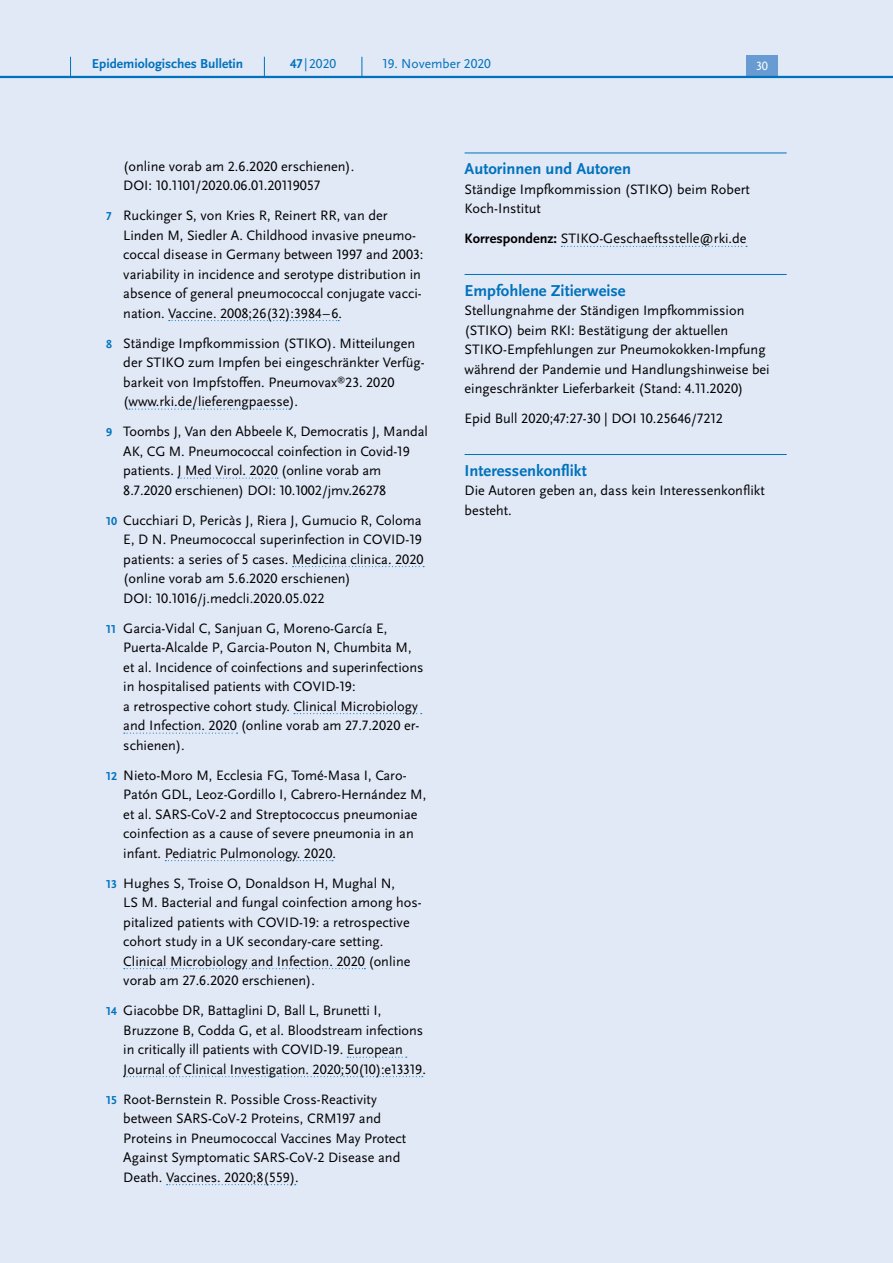
<style>
.page{position:relative;width:893px;height:1263px;background:#fff}
.page>*{position:absolute;margin:0;border:0;box-sizing:border-box;transform-origin:0 0}
.H4_-_Anhang_allerers{font:700 16.5px "Scala Sans Pro";color:#0072bc}
.P_-_Anhang{font:14.25px/19.5px "Scala Sans Pro";color:#000}
.t1{font:700 13.5px "Scala Sans Pro";color:#0072bc}
.t2{font:13.5px "Scala Sans Pro";color:#0072bc}
.t3{font:12.45px "Scala Sans Pro";color:#fff}
.s1{font-weight:700}
.s2{font-weight:700;font-size:12px;color:#0072bc}
</style>
<div class="page">
<div style="left:0;top:77px;width:893px;height:1186px;background:#e1e8f6"></div>
<svg style="left:169px;top:320px;width:170px;height:1px"></svg>
<svg style="left:129px;top:409px;width:161px;height:1px"></svg>
<svg style="left:178px;top:478px;width:100px;height:1px"></svg>
<svg style="left:293px;top:566px;width:131px;height:1px"></svg>
<svg style="left:294px;top:713px;width:128px;height:1px"></svg>
<svg style="left:124px;top:733px;width:114px;height:1px"></svg>
<svg style="left:165px;top:860px;width:168px;height:1px"></svg>
<svg style="left:124px;top:968px;width:241px;height:1px"></svg>
<svg style="left:347px;top:1057px;width:60px;height:1px"></svg>
<svg style="left:124px;top:1076px;width:299px;height:1px"></svg>
<svg style="left:167px;top:1184px;width:129px;height:1px"></svg>
<hr style="left:465px;top:153px;width:322px;height:1px;background:#0072bc">
<svg style="left:561px;top:246px;width:186px;height:1px"></svg>
<hr style="left:465px;top:274px;width:322px;height:1px;background:#0072bc">
<hr style="left:465px;top:454px;width:322px;height:1px;background:#0072bc">
<div style="left:0;top:0;width:893px;height:77px;background:#e1e8f6"></div>
<div style="left:746px;top:55px;width:32px;height:21px;background:#679bd2"></div>
<hr style="left:0;top:76px;width:893px;height:2px;background:#0072bc">
<svg style="left:70px;top:57px;width:1px;height:19px"></svg>
<svg style="left:264px;top:57px;width:1px;height:19px"></svg>
<svg style="left:362px;top:57px;width:1px;height:19px"></svg>
<p class="t1" style="left:92px;top:55px;width:153px">Epidemiologisches Bulletin</p>
<p class="t2" style="left:290px;top:55px;width:47px"><span class="s1">47</span> |2020</p>
<p class="t2" style="left:383px;top:55px;width:110px">19. November 2020</p>
<p class="t3" style="left:756px;top:59px;width:14px">30</p>
<p class="P_-_Anhang" style="left:123px;top:156px;width:232px">(online vorab am 2.6.2020 erschienen).<br>DOI: 10.1101/2020.06.01.20119057</p>
<p class="P_-_Anhang" style="left:123px;top:206px;width:302px;text-indent:-17px"><span class="s2">7</span> Ruckinger S, von Kries R, Reinert RR, van der Linden M, Siedler A. Childhood invasive pneumo&shy;coccal disease in Germany between 1997 and 2003: variability in incidence and serotype distribution in absence of general pneumococcal conjugate vacci&shy;nation. Vaccine. 2008;26(32):3984–6.</p>
<p class="P_-_Anhang" style="left:123px;top:333px;width:303px;text-indent:-17px"><span class="s2">8</span> Ständige Impfkommission (STIKO). Mitteilungen der STIKO zum Impfen bei eingeschränkter Verfüg&shy;barkeit von Impfstoffen. Pneumovax<sup>®</sup>23. 2020 (www.rki.de/lieferengpaesse).</p>
<p class="P_-_Anhang" style="left:123px;top:422px;width:306px;text-indent:-17px"><span class="s2">9</span> Toombs J, Van den Abbeele K, Democratis J, Mandal AK, CG M. Pneumococcal coinfection in Covid-19 patients. J Med Virol. 2020 (online vorab am 8.7.2020 erschienen) DOI: 10.1002/jmv.26278</p>
<p class="P_-_Anhang" style="left:123px;top:510px;width:302px;text-indent:-17px"><span class="s2">10</span> Cucchiari D, Pericàs J, Riera J, Gumucio R, Coloma E, D N. Pneumococcal superinfection in COVID-19 patients: a series of 5 cases. Medicina clinica. 2020 (online vorab am 5.6.2020 erschienen)<br>DOI: 10.1016/j.medcli.2020.05.022</p>
<p class="P_-_Anhang" style="left:123px;top:618px;width:302px;text-indent:-17px"><span class="s2">11</span> Garcia-Vidal C, Sanjuan G, Moreno-García E, Puerta-Alcalde P, Garcia-Pouton N, Chumbita M, et al. Incidence of coinfections and superinfections in hospitalised patients with COVID-19:<br>a retrospective cohort study. Clinical Microbiology and Infection. 2020 (online vorab am 27.7.2020 er&shy;schienen).</p>
<p class="P_-_Anhang" style="left:123px;top:765px;width:305px;text-indent:-17px"><span class="s2">12</span> Nieto-Moro M, Ecclesia FG, Tomé-Masa I, Caro-Patón GDL, Leoz-Gordillo I, Cabrero-Hernández M, et al. SARS-CoV-2 and Streptococcus pneumoniae coinfection as a cause of severe pneumonia in an infant. Pediatric Pulmonology. 2020.</p>
<p class="P_-_Anhang" style="left:123px;top:873px;width:300px;text-indent:-17px"><span class="s2">13</span> Hughes S, Troise O, Donaldson H, Mughal N,<br>LS M. Bacterial and fungal coinfection among hos&shy;pitalized patients with COVID-19: a retrospective cohort study in a UK secondary-care setting.<br>Clinical Microbiology and Infection. 2020 (online vorab am 27.6.2020 erschienen).</p>
<p class="P_-_Anhang" style="left:123px;top:1001px;width:304px;text-indent:-17px"><span class="s2">14</span> Giacobbe DR, Battaglini D, Ball L, Brunetti I, Bruzzone B, Codda G, et al. Bloodstream infections in critically ill patients with COVID-19. European Journal of Clinical Investigation. 2020;50(10):e13319.</p>
<p class="P_-_Anhang" style="left:123px;top:1089px;width:284px;text-indent:-17px"><span class="s2">15</span> Root-Bernstein R. Possible Cross-Reactivity between SARS-CoV-2 Proteins, CRM197 and Proteins in Pneumococcal Vaccines May Protect Against Symptomatic SARS-CoV-2 Disease and Death. Vaccines. 2020;8(559).</p>
<h4 class="H4_-_Anhang_allerers" style="left:465px;top:159px;width:168px">Autorinnen und Autoren</h4>
<p class="P_-_Anhang" style="left:465px;top:179px;width:287px">Ständige Impfkommission (STIKO) beim Robert<br>Koch-Institut</p>
<p class="P_-_Anhang" style="left:465px;top:229px;width:284px"><span class="s1">Korrespondenz:</span> STIKO-Geschaeftsstelle@rki.de</p>
<h4 class="H4_-_Anhang_allerers" style="left:465px;top:281px;width:163px">Empfohlene Zitierweise</h4>
<p class="P_-_Anhang" style="left:465px;top:301px;width:307px">Stellungnahme der Ständigen Impfkommission (STIKO) beim RKI: Bestätigung der aktuellen STIKO-Empfehlungen zur Pneumokokken-Impfung während der Pandemie und Handlungshinweise bei eingeschränkter Lieferbarkeit (Stand: 4.11.2020)</p>
<p class="P_-_Anhang" style="left:465px;top:409px;width:260px">Epid Bull 2020;47:27-30 | DOI 10.25646/7212</p>
<h4 class="H4_-_Anhang_allerers" style="left:465px;top:461px;width:124px">Interessenkonflikt</h4>
<p class="P_-_Anhang" style="left:465px;top:481px;width:302px">Die Autoren geben an, dass kein Interessenkonflikt besteht.</p>
</div>
